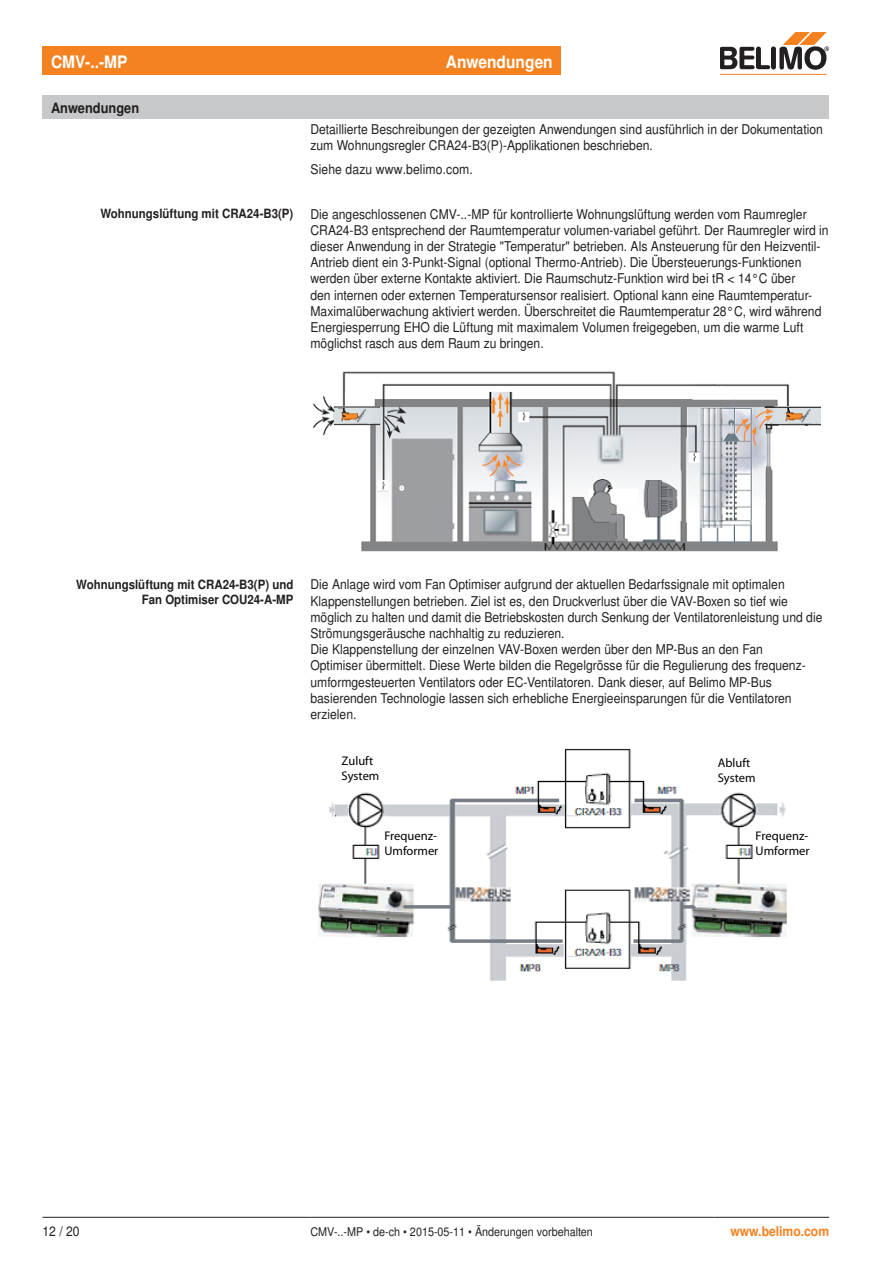
<style>
.page{position:relative;width:893px;height:1263px;background:#fff}
.page>*{position:absolute;margin:0;border:0;box-sizing:border-box;transform-origin:0 0}
.Heading_Kapitel{font:700 17.25px "Nimbus Sans BEL";color:#fff;scale:.9 1}
.Überschrift_Kapitel{font:700 14.25px "Nimbus Sans BEL";color:#231f20;scale:.9 1}
.Lauftext_9{font:13.5px/16.2px "Nimbus Sans BEL";color:#231f20;scale:.9 1}
.Belimo_url{font:13.5px "Nimbus Sans BEL";letter-spacing:.01em;color:#231f20;scale:.9 1}
.t1{font:700 13.5px "Nimbus Sans BEL";color:#f58220;scale:.9 1}
.Marginalien{font:700 12.75px "Nimbus Sans BEL";color:#231f20;scale:.9 1}
.t2{font:12.6px/15px "Myriad";color:#000}
.t3{font:12px "Nimbus Sans BEL";color:#231f20;scale:.9 1}
</style>
<div class="page">
<hr style="left:720px;top:74px;width:107px;height:1px;background:#f58220">
<svg style="left:720px;top:32px;width:109px;height:38px"></svg>
<hr style="left:43px;top:1217px;width:267px;height:1px;background:#231f20">
<hr style="left:310px;top:1217px;width:404px;height:1px;background:#231f20">
<hr style="left:714px;top:1217px;width:115px;height:1px;background:#231f20">
<div style="left:43px;top:47px;width:518px;height:28px;background:#f58220"></div>
<div style="left:43px;top:96px;width:786px;height:23px;background:#c7c8ca"></div>
<img style="left:312px;top:371px;width:509px;height:181px">
<img style="left:318px;top:748px;width:469px;height:233px">
<p class="Heading_Kapitel" style="left:51px;top:52px;width:86px">CMV-..-MP</p>
<p class="Heading_Kapitel" style="left:446px;top:52px;width:120px">Anwendungen</p>
<p class="Überschrift_Kapitel" style="left:51px;top:99px;width:100px">Anwendungen</p>
<p class="Lauftext_9" style="left:310px;top:121px;width:571px">Detaillierte Beschreibungen der gezeigten Anwendungen sind ausführlich in der Dokumentation zum Wohnungsregler CRA24-B3(P)-Applikationen beschrieben.</p>
<p class="Belimo_url" style="left:310px;top:161px;width:182px">Siehe dazu www.belimo.com.</p>
<p class="Marginalien" style="left:100px;top:206px;width:216px">Wohnungslüftung mit CRA24-B3(P)</p>
<p class="Lauftext_9" style="left:310px;top:206px;width:577px">Die angeschlossenen CMV-..-MP für kontrollierte Wohnungslüftung werden vom Raumregler CRA24-B3 entsprechend der Raumtemperatur volumen-variabel geführt. Der Raumregler wird in dieser Anwendung in der Strategie "Temperatur" betrieben. Als Ansteuerung für den Heizventil-Antrieb dient ein 3-Punkt-Signal (optional Thermo-Antrieb). Die Übersteuerungs-Funktionen werden über externe Kontakte aktiviert. Die Raumschutz-Funktion wird bei tR &lt; 14°C über<br>den internen oder externen Temperatursensor realisiert. Optional kann eine Raumtemperatur-Maximalüberwachung aktiviert werden. Überschreitet die Raumtemperatur 28°C, wird während Energiesperrung EHO die Lüftung mit maximalem Volumen freigegeben, um die warme Luft möglichst rasch aus dem Raum zu bringen.</p>
<p class="Marginalien" style="left:76px;top:577px;width:243px">Wohnungslüftung mit CRA24-B3(P) und</p>
<p class="Marginalien" style="left:142px;top:592px;width:170px">Fan Optimiser COU24-A-MP</p>
<p class="Lauftext_9" style="left:310px;top:577px;width:570px">Die Anlage wird vom Fan Optimiser aufgrund der aktuellen Bedarfssignale mit optimalen Klappenstellungen betrieben. Ziel ist es, den Druckverlust über die VAV-Boxen so tief wie möglich zu halten und damit die Betriebskosten durch Senkung der Ventilatorenleistung und die Strömungsgeräusche nachhaltig zu reduzieren.</p>
<p class="Lauftext_9" style="left:310px;top:642px;width:552px">Die Klappenstellung der einzelnen VAV-Boxen werden über den MP-Bus an den Fan Optimiser übermittelt. Diese Werte bilden die Regelgrösse für die Regulierung des frequenz&shy;umformgesteuerten Ventilators oder EC-Ventilatoren. Dank dieser, auf Belimo MP-Bus basierenden Technologie lassen sich erhebliche Energieeinsparungen für die Ventilatoren erzielen.</p>
<p class="t2" style="left:718px;top:755px;width:39px">Abluft<br>System</p>
<p class="t2" style="left:342px;top:754px;width:39px">Zuluft<br>System</p>
<p class="t2" style="left:384px;top:829px;width:55px">Frequenz-<br>Umformer</p>
<p class="t2" style="left:756px;top:829px;width:55px">Frequenz-<br>Umformer</p>
<p class="Lauftext_9" style="left:43px;top:1223px;width:43px">12 / 20</p>
<p class="t3" style="left:310px;top:1224px;width:315px">CMV-..-MP • de-ch • 2015-05-11 • Änderungen vorbehalten</p>
<p class="t1" style="left:730px;top:1223px;width:111px">www.belimo.com</p>
</div>
